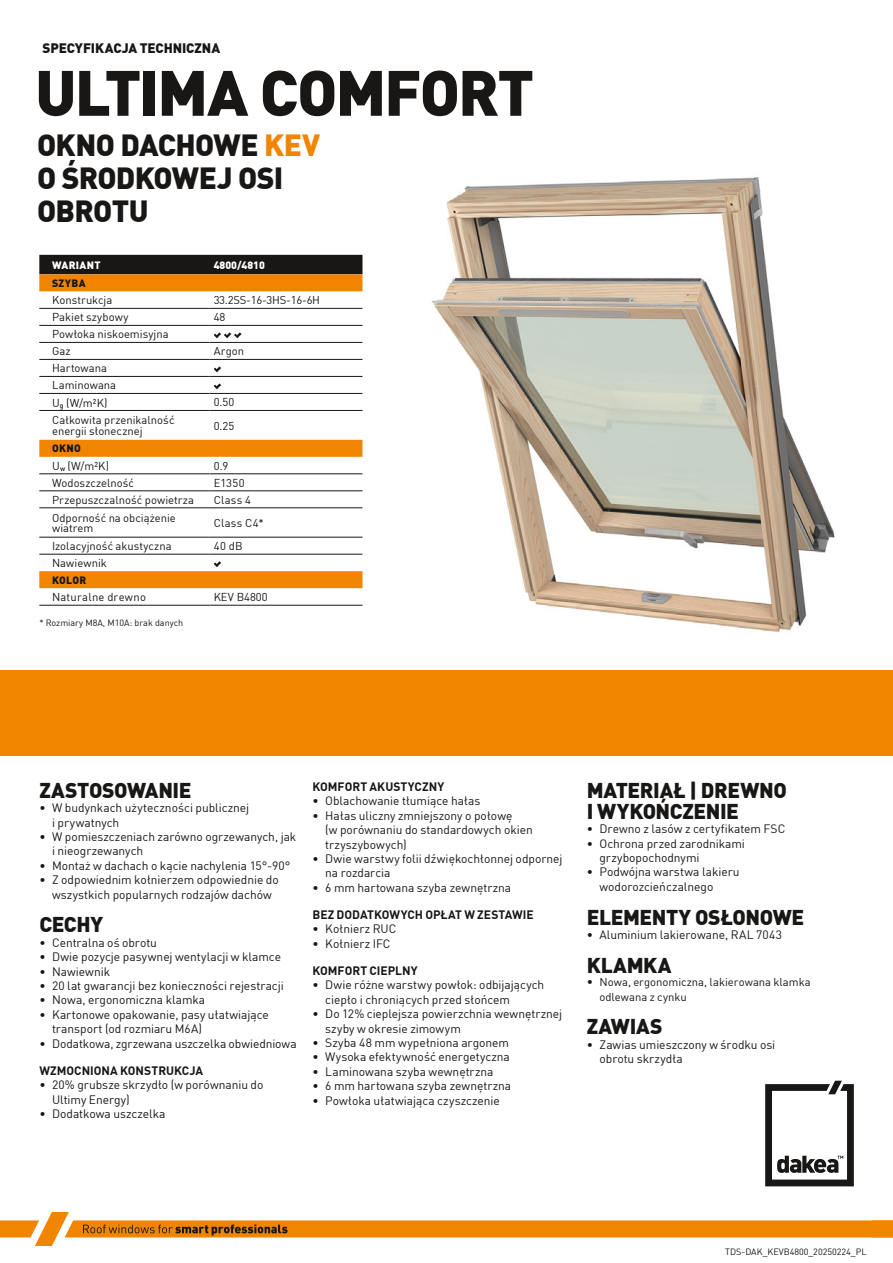
<style>
.page{position:relative;width:893px;height:1263px;background:#fff}
.page>*{position:absolute;margin:0;border:0;box-sizing:border-box;transform-origin:0 0}
.t1{font:900 63px "DIN Offc Pro";letter-spacing:-.03em;color:#181716}
.t2{font:900 30px/33px "DIN Offc Pro";letter-spacing:-.025em;color:#181716}
.t3{font:900 21px/21px "DIN Offc Pro";letter-spacing:-.02em;color:#181716}
.t4{font:900 13.5px "DIN Offc Pro";letter-spacing:-.01em;color:#181716}
.t5{font:12px/14.4px "DIN Offc Pro";color:#181716}
.t6{font:700 12px "DIN Offc Pro";color:#181716}
.t7{font:11.25px/17.1px "DIN Offc Pro";color:#181716}
.t8{font:11.25px "DIN Offc Pro";letter-spacing:-.02em;color:#181716}
.t9{font:11.25px "DIN Offc Pro";letter-spacing:.02em;color:#181716}
.t10{font:900 10.5px "DIN Offc Pro";letter-spacing:.02em;color:#181716}
.t11{font:900 10.5px "DIN Offc Pro";color:#fff}
.t12{font:900 10.5px "DIN Offc Pro";letter-spacing:.03em;color:#fff}
.t13{font:9px "DIN Offc Pro";color:#181716}
.s1{color:#f18500}
.s2{font-size:12px}
</style>
<div class="page">
<svg style="left:765px;top:1081px;width:89px;height:105px"></svg>
<svg style="left:0;top:1212px;width:893px;height:34px"></svg>
<div style="left:0;top:671px;width:893px;height:85px;background:#f18500"></div>
<div style="left:39px;top:255px;width:323px;height:19px;background:#181716"></div>
<svg style="left:39px;top:274px;width:323px;height:314px"></svg>
<hr style="left:39px;top:473px;width:170px;height:1px;background:#181716">
<hr style="left:209px;top:473px;width:153px;height:1px;background:#181716">
<hr style="left:39px;top:491px;width:170px;height:1px;background:#181716">
<hr style="left:209px;top:491px;width:153px;height:1px;background:#181716">
<hr style="left:39px;top:508px;width:170px;height:1px;background:#181716">
<hr style="left:209px;top:508px;width:153px;height:1px;background:#181716">
<hr style="left:39px;top:537px;width:170px;height:1px;background:#181716">
<hr style="left:209px;top:537px;width:153px;height:1px;background:#181716">
<hr style="left:39px;top:554px;width:170px;height:1px;background:#181716">
<hr style="left:39px;top:605px;width:170px;height:1px;background:#181716">
<hr style="left:209px;top:605px;width:153px;height:1px;background:#181716">
<hr style="left:39px;top:308px;width:170px;height:1px;background:#181716">
<hr style="left:209px;top:308px;width:153px;height:1px;background:#181716">
<hr style="left:39px;top:325px;width:170px;height:1px;background:#181716">
<hr style="left:209px;top:325px;width:153px;height:1px;background:#181716">
<hr style="left:39px;top:342px;width:170px;height:1px;background:#181716">
<hr style="left:209px;top:342px;width:153px;height:1px;background:#181716">
<hr style="left:39px;top:359px;width:170px;height:1px;background:#181716">
<hr style="left:209px;top:359px;width:153px;height:1px;background:#181716">
<hr style="left:39px;top:376px;width:170px;height:1px;background:#181716">
<hr style="left:209px;top:376px;width:153px;height:1px;background:#181716">
<hr style="left:39px;top:393px;width:170px;height:1px;background:#181716">
<hr style="left:209px;top:393px;width:153px;height:1px;background:#181716">
<hr style="left:39px;top:410px;width:170px;height:1px;background:#181716">
<hr style="left:209px;top:410px;width:153px;height:1px;background:#181716">
<hr style="left:209px;top:554px;width:153px;height:1px;background:#181716">
<svg style="left:214px;top:332px;width:27px;height:6px"></svg>
<svg style="left:214px;top:366px;width:7px;height:6px"></svg>
<svg style="left:214px;top:383px;width:7px;height:6px"></svg>
<svg style="left:214px;top:561px;width:7px;height:6px"></svg>
<img style="left:432px;top:177px;width:403px;height:456px">
<p class="t4" style="left:43px;top:36px;width:179px">SPECYFIKACJA TECHNICZNA</p>
<h1 class="t1" style="left:35px;top:39px;width:501px">ULTIMA COMFORT</h1>
<h2 class="t2" style="left:37px;top:124px;width:285px">OKNO DACHOWE <span class="s1">KEV<br></span>O ŚRODKOWEJ OSI<br>OBROTU</h2>
<p class="t12" style="left:52px;top:256px;width:50px">WARIANT</p>
<p class="t11" style="left:214px;top:256px;width:53px">4800/4810</p>
<p class="t10" style="left:52px;top:274px;width:35px">SZYBA</p>
<p class="t7" style="left:52px;top:290px;width:62px">Konstrukcja</p>
<p class="t8" style="left:214px;top:291px;width:108px">33.2SS-16-3HS-16-6H</p>
<p class="t7" style="left:52px;top:307px;width:78px">Pakiet szybowy</p>
<p class="t7" style="left:214px;top:307px;width:13px">48</p>
<p class="t7" style="left:52px;top:324px;width:118px">Powłoka niskoemisyjna<br>Gaz</p>
<p class="t7" style="left:214px;top:341px;width:32px">Argon</p>
<p class="t7" style="left:52px;top:358px;width:66px">Hartowana<br>Laminowana<br>U<sub>g</sub> (W/m²K)</p>
<p class="t7" style="left:214px;top:392px;width:22px">0.50</p>
<p class="t7" style="left:52px;top:414px;width:124px;line-height:10.5px">Całkowita przenikalność energii słonecznej</p>
<p class="t7" style="left:214px;top:416px;width:22px">0.25</p>
<p class="t10" style="left:52px;top:439px;width:30px">OKNO</p>
<p class="t7" style="left:52px;top:456px;width:59px">U<sub>w</sub> (W/m²K)</p>
<p class="t7" style="left:214px;top:456px;width:16px">0.9</p>
<p class="t7" style="left:52px;top:473px;width:84px">Wodoszczelność</p>
<p class="t7" style="left:214px;top:473px;width:32px">E1350</p>
<p class="t7" style="left:52px;top:490px;width:143px">Przepuszczalność powietrza</p>
<p class="t7" style="left:214px;top:490px;width:39px">Class 4</p>
<p class="t7" style="left:52px;top:511px;width:125px;line-height:10.5px">Odporność na obciążenie wiatrem</p>
<p class="t7" style="left:214px;top:513px;width:52px">Class C4*</p>
<p class="t7" style="left:52px;top:536px;width:121px">Izolacyjność akustyczna</p>
<p class="t7" style="left:214px;top:536px;width:30px">40 dB</p>
<p class="t7" style="left:52px;top:553px;width:56px">Nawiewnik</p>
<p class="t10" style="left:52px;top:571px;width:36px">KOLOR</p>
<p class="t9" style="left:52px;top:588px;width:95px">Naturalne drewno</p>
<p class="t7" style="left:214px;top:587px;width:56px">KEV B4800</p>
<p class="t13" style="left:39px;top:615px;width:145px">* Rozmiary M8A, M10A: brak danych</p>
<h3 class="t3" style="left:39px;top:777px;width:154px">ZASTOSOWANIE</h3>
<p class="t5" style="left:39px;top:799px;width:211px">∙ W budynkach użyteczności publicznej</p>
<p class="t5" style="left:52px;top:814px;width:69px">i prywatnych</p>
<p class="t5" style="left:39px;top:828px;width:259px">∙ W pomieszczeniach zarówno ogrzewanych, jak</p>
<p class="t5" style="left:52px;top:843px;width:93px">i nieogrzewanych</p>
<p class="t5" style="left:39px;top:857px;width:253px">∙ Montaż w dachach o kącie nachylenia 15°-90°</p>
<p class="t5" style="left:39px;top:871px;width:241px">∙ Z odpowiednim kołnierzem odpowiednie do</p>
<p class="t5" style="left:52px;top:886px;width:221px">wszystkich popularnych rodzajów dachów</p>
<h3 class="t3" style="left:39px;top:911px;width:65px">CECHY</h3>
<p class="t5" style="left:39px;top:934px;width:119px">∙ Centralna oś obrotu</p>
<p class="t5" style="left:39px;top:948px;width:243px">∙ Dwie pozycje pasywnej wentylacji w klamce</p>
<p class="t5" style="left:39px;top:963px;width:72px">∙ Nawiewnik</p>
<p class="t5" style="left:39px;top:977px;width:246px">∙ 20 lat gwarancji bez konieczności rejestracji</p>
<p class="t5" style="left:39px;top:992px;width:167px">∙ Nowa, ergonomiczna klamka</p>
<p class="t5" style="left:39px;top:1006px;width:231px">∙ Kartonowe opakowanie, pasy ułatwiające</p>
<p class="t5" style="left:52px;top:1020px;width:152px">transport (od rozmiaru M6A)</p>
<p class="t5" style="left:39px;top:1035px;width:259px">∙ Dodatkowa, zgrzewana uszczelka obwiedniowa</p>
<p class="t6" style="left:39px;top:1060px;width:165px">WZMOCNIONA KONSTRUKCJA</p>
<p class="t5" style="left:52px;top:1076px;width:213px;text-indent:-13px">• 20% grubsze skrzydło (w porównaniu do<br>Ultimy Energy)</p>
<p class="t5" style="left:39px;top:1105px;width:128px">• Dodatkowa uszczelka</p>
<p class="t6" style="left:312px;top:777px;width:133px">KOMFORT AKUSTYCZNY</p>
<p class="t5" style="left:312px;top:793px;width:169px">∙ Oblachowanie tłumiące hałas</p>
<p class="t5" style="left:312px;top:807px;width:201px">∙ Hałas uliczny zmniejszony o połowę</p>
<p class="t5" style="left:325px;top:821px;width:209px">(w porównaniu do standardowych okien</p>
<p class="t5" style="left:325px;top:836px;width:83px">trzyszybowych)</p>
<p class="t5" style="left:312px;top:850px;width:252px">∙ Dwie warstwy folii dźwiękochłonnej odpornej</p>
<p class="t5" style="left:325px;top:865px;width:67px">na rozdarcia</p>
<p class="t5" style="left:312px;top:879px;width:200px">∙ 6 mm hartowana szyba zewnętrzna</p>
<p class="t6" style="left:312px;top:905px;width:223px">BEZ DODATKOWYCH OPŁAT W ZESTAWIE</p>
<p class="t5" style="left:312px;top:921px;width:85px">∙ Kołnierz RUC ∙ Kołnierz IFC</p>
<p class="t6" style="left:312px;top:960px;width:107px">KOMFORT CIEPLNY</p>
<p class="t5" style="left:312px;top:976px;width:233px">∙ Dwie różne warstwy powłok: odbijających</p>
<p class="t5" style="left:325px;top:991px;width:186px">ciepło i chroniących przed słońcem</p>
<p class="t5" style="left:312px;top:1005px;width:251px">∙ Do 12% cieplejsza powierzchnia wewnętrznej</p>
<p class="t5" style="left:325px;top:1020px;width:137px">szyby w okresie zimowym</p>
<p class="t5" style="left:312px;top:1034px;width:198px">∙ Szyba 48 mm wypełniona argonem</p>
<p class="t5" style="left:312px;top:1048px;width:199px">∙ Wysoka efektywność energetyczna</p>
<p class="t5" style="left:312px;top:1063px;width:182px">∙ Laminowana szyba wewnętrzna</p>
<p class="t5" style="left:312px;top:1077px;width:200px">∙ 6 mm hartowana szyba zewnętrzna</p>
<p class="t5" style="left:312px;top:1092px;width:189px">∙ Powłoka ułatwiająca czyszczenie</p>
<h3 class="t3" style="left:587px;top:777px;width:202px">MATERIAŁ | DREWNO<br>I WYKOŃCZENIE</h3>
<p class="t5" style="left:587px;top:820px;width:200px">∙ Drewno z lasów z certyfikatem FSC</p>
<p class="t5" style="left:587px;top:835px;width:160px">∙ Ochrona przed zarodnikami</p>
<p class="t5" style="left:599px;top:849px;width:102px">grzybopochodnymi</p>
<p class="t5" style="left:587px;top:864px;width:154px">∙ Podwójna warstwa lakieru</p>
<p class="t5" style="left:599px;top:878px;width:115px">wodorozcieńczalnego</p>
<h3 class="t3" style="left:587px;top:903px;width:219px">ELEMENTY OSŁONOWE</h3>
<p class="t5" style="left:587px;top:926px;width:197px">∙ Aluminium lakierowane, RAL 7043</p>
<h3 class="t3" style="left:587px;top:951px;width:86px">KLAMKA</h3>
<p class="t7" style="left:599px;top:974px;width:213px;line-height:14.4px;text-indent:-13px"><span class="s2">•</span> Nowa, ergonomiczna, lakierowana klamka odlewana z cynku</p>
<h3 class="t3" style="left:587px;top:1013px;width:77px">ZAWIAS</h3>
<p class="t5" style="left:599px;top:1036px;width:177px;text-indent:-13px">∙ Zawias umieszczony w środku osi obrotu skrzydła</p>
<p class="t13" style="left:725px;top:1244px;width:143px">TDS-DAK_KEVB4800_20250224_PL</p>
</div>
